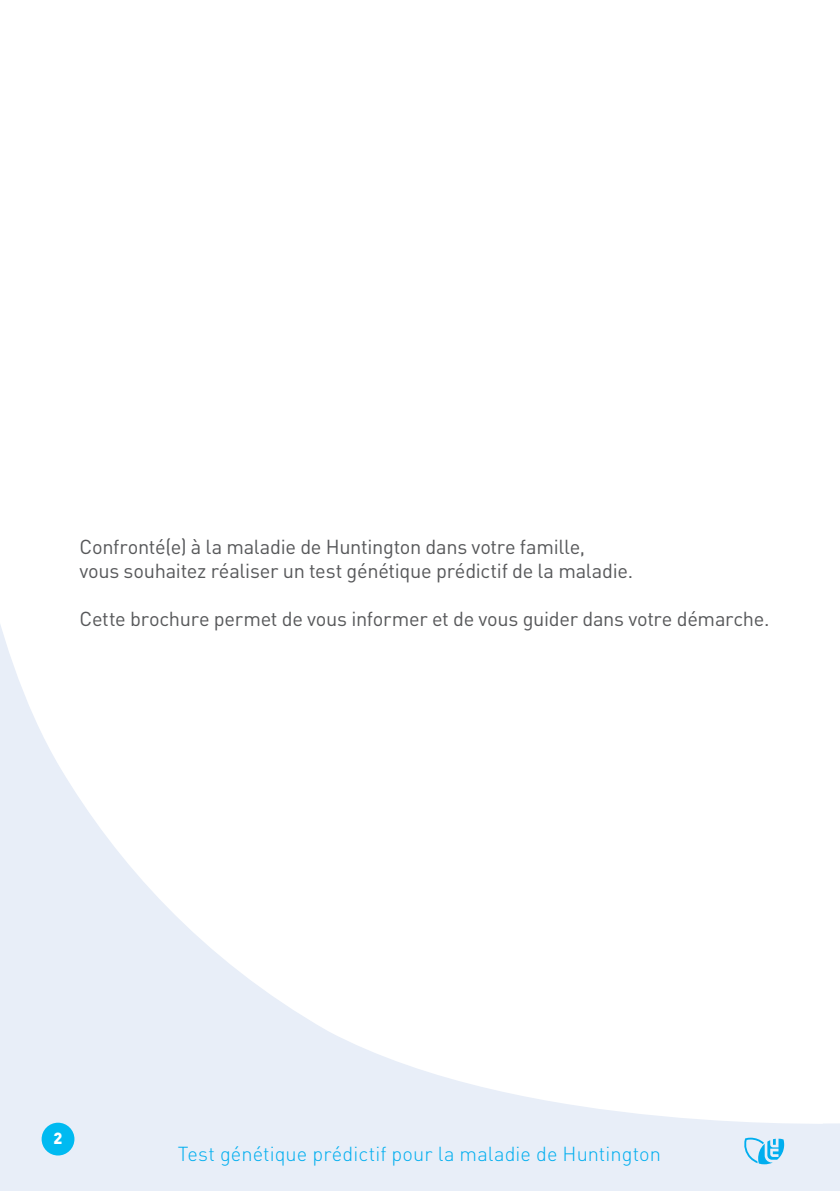
<style>
.page{position:relative;width:840px;height:1191px;background:#fff}
.page>*{position:absolute;margin:0;border:0;box-sizing:border-box;transform-origin:0 0}
.Corps_de_texte{font:20px "DINOT";letter-spacing:-.015em;color:#57585a}
.t1{font:300 20px "DINOT";letter-spacing:.005em;color:#00aeef}
.t2{font:900 16px "DINOT";color:#fff}
</style>
<div class="page">
<svg style="left:0;top:624px;width:839px;height:567px"></svg>
<div style="left:42px;top:1122px;width:32px;height:33px;background:#00baf1;border-radius:50%"></div>
<svg style="left:742px;top:1137px;width:41px;height:27px"></svg>
<p class="Corps_de_texte" style="left:79px;top:535px;width:507px">Confronté(e) à la maladie de Huntington dans votre famille,</p>
<p class="Corps_de_texte" style="left:79px;top:559px;width:555px">vous souhaitez réaliser un test génétique prédictif de la maladie.</p>
<p class="Corps_de_texte" style="left:79px;top:607px;width:691px">Cette brochure permet de vous informer et de vous guider dans votre démarche.</p>
<p class="t2" style="left:54px;top:1127px;width:10px">2</p>
<p class="t1" style="left:178px;top:1141px;width:484px">Test génétique prédictif pour la maladie de Huntington</p>
</div>
